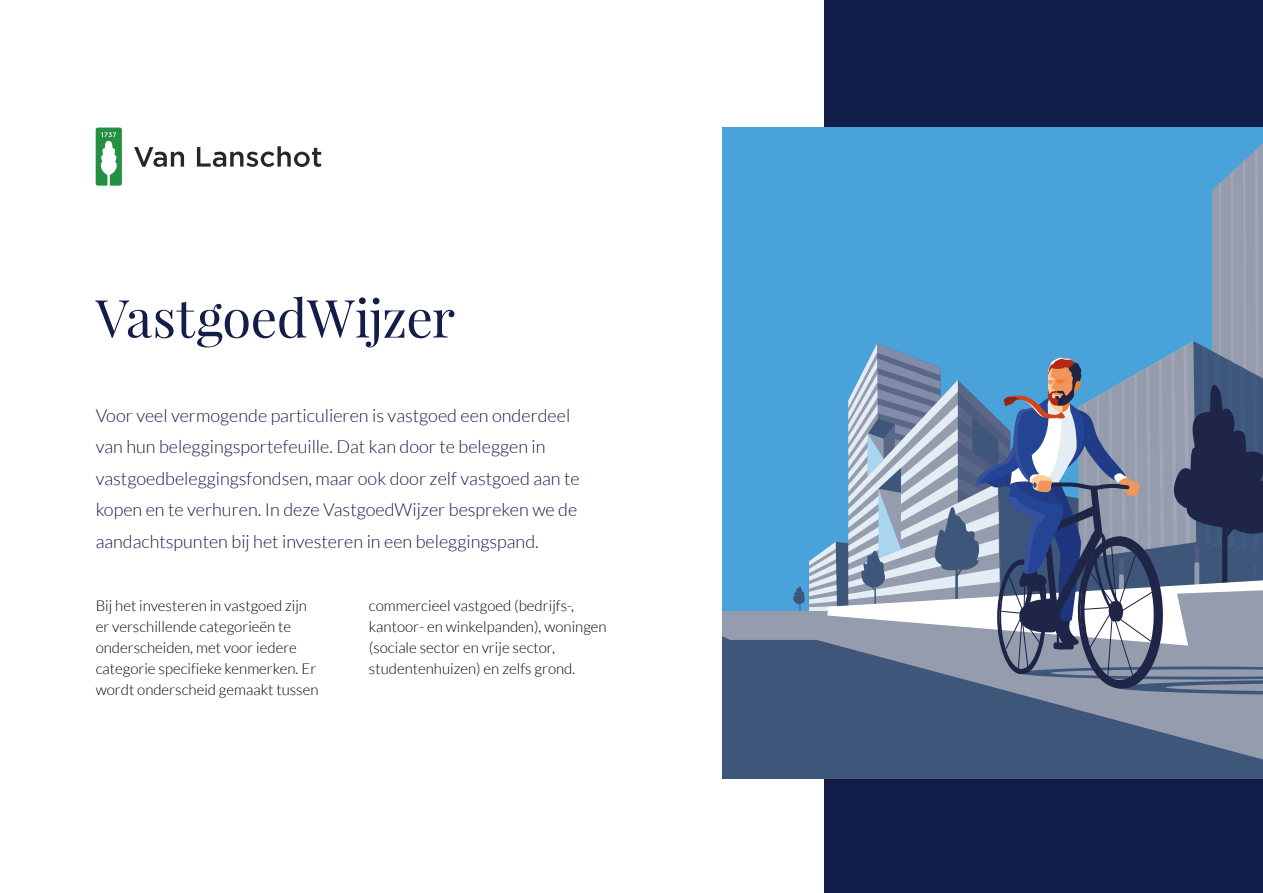
<style>
.page{position:relative;width:1263px;height:893px;background:#fff}
.page>*{position:absolute;margin:0;border:0;box-sizing:border-box;transform-origin:0 0}
.t1{font:52.5px "Playfair Display";letter-spacing:-.01em;color:#131d49}
.t2{font:300 18px/31.5px "Lato";color:#131d49}
.t3{font:300 15px/21px "Lato";color:#010203}
</style>
<div class="page">
<div style="left:824px;top:0;width:439px;height:893px;background:#131d49"></div>
<svg style="left:723px;top:128px;width:540px;height:650px;background:#608db4"></svg>
<svg style="left:96px;top:128px;width:26px;height:58px"></svg>
<svg style="left:134px;top:147px;width:50px;height:20px"></svg>
<svg style="left:197px;top:146px;width:124px;height:21px"></svg>
<h1 class="t1" style="left:96px;top:285px;width:361px">VastgoedWijzer</h1>
<p class="t2" style="left:96px;top:399px;width:486px">Voor veel vermogende particulieren is vastgoed een onderdeel van hun beleggingsportefeuille. Dat kan door te beleggen in vastgoedbeleggingsfondsen, maar ook door zelf vastgoed aan te kopen en te verhuren. In deze VastgoedWijzer bespreken we de aandachtspunten bij het investeren in een beleggingspand.</p>
<p class="t3" style="left:96px;top:595px;width:224px">Bij het investeren in vastgoed zijn er verschillende categorieën te onderscheiden, met voor iedere categorie specifieke kenmerken. Er wordt onderscheid gemaakt tussen</p>
<p class="t3" style="left:369px;top:595px;width:239px">commercieel vastgoed (bedrijfs-, kantoor- en winkelpanden), woningen (sociale sector en vrije sector, studentenhuizen) en zelfs grond.</p>
</div>
